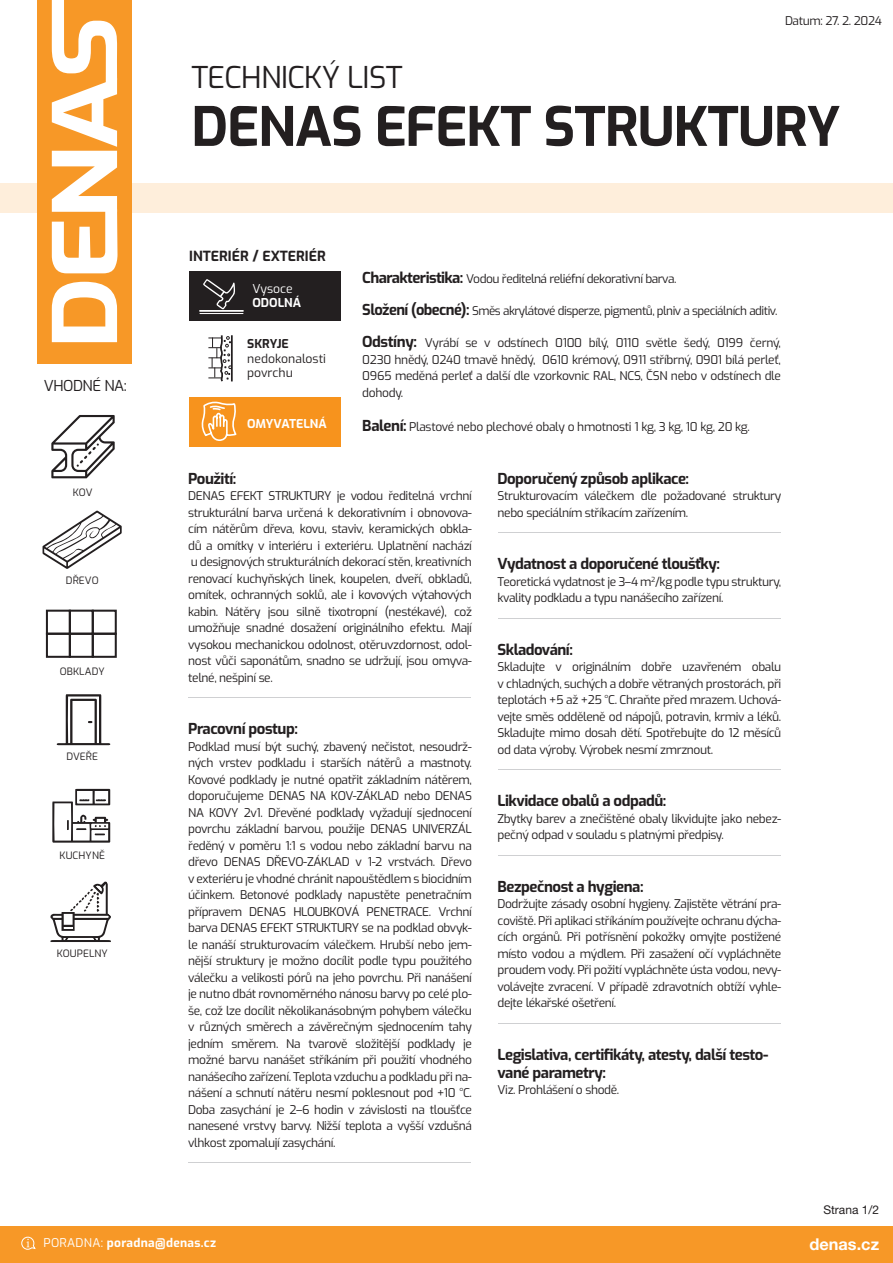
<style>
.page{position:relative;width:893px;height:1263px;background:#fff}
.page>*{position:absolute;margin:0;border:0;box-sizing:border-box;transform-origin:0 0}
.t1{font:700 54px "Exo";letter-spacing:-.02em;color:#231f20}
.t2{font:30px "Exo";letter-spacing:-.02em;color:#231f20}
.t3{font:700 16.35px "Helvetica Neue LT Pro";color:#fff}
.t4{font:700 15px/18px "Exo";letter-spacing:-.03em;color:#231f20}
.t5{font:15px "Exo";letter-spacing:-.03em;color:#231f20}
.t6{font:700 13.95px "Exo";color:#231f20}
.t7{font:13.5px "Exo";letter-spacing:.01em;color:#231f20}
.t8{font:12.15px/14.5px "Exo";color:#231f20}
.t9{font:700 12.15px "Exo";color:#fff}
.t10{font:12.15px "Exo";color:#fff}
.t11{font:700 12.15px "Exo";color:#231f20}
.t12{font:12px/16.5px "Exo";letter-spacing:-.03em;color:#231f20;text-align:justify}
.t13{font:700 12px "Exo";letter-spacing:.025em;color:#fff}
.t14{font:12px "Helvetica Neue LT Pro";color:#231f20}
.t15{font:10.2px "Exo";letter-spacing:.01em;color:#231f20}
.s1{font-weight:700;font-size:15px}
.s2{font-weight:400}
</style>
<div class="page">
<div style="left:128px;top:183px;width:765px;height:30px;background:#feeedb"></div>
<div style="left:0;top:183px;width:47px;height:30px;background:#feeedb"></div>
<div style="left:37px;top:0;width:95px;height:364px;background:#f79827"></div>
<svg style="left:52px;top:282px;width:65px;height:60px"></svg>
<svg style="left:52px;top:0;width:66px;height:273px"></svg>
<div style="left:0;top:1226px;width:893px;height:37px;background:#f79827"></div>
<svg style="left:21px;top:1236px;width:15px;height:14px"></svg>
<hr style="left:188px;top:697px;width:283px;height:1px;background:#cfd0d2">
<hr style="left:188px;top:1162px;width:283px;height:1px;background:#cfd0d2">
<hr style="left:497px;top:532px;width:283px;height:1px;background:#cfd0d2">
<hr style="left:497px;top:618px;width:283px;height:1px;background:#cfd0d2">
<hr style="left:497px;top:769px;width:283px;height:1px;background:#cfd0d2">
<hr style="left:497px;top:855px;width:283px;height:1px;background:#cfd0d2">
<hr style="left:497px;top:1023px;width:283px;height:1px;background:#cfd0d2">
<div style="left:189px;top:271px;width:152px;height:50px;background:#231f20"></div>
<hr style="left:200px;top:313px;width:43px;height:1px;background:#fff">
<hr style="left:200px;top:310px;width:43px;height:2px;background:#fff">
<svg style="left:203px;top:279px;width:32px;height:30px"></svg>
<hr style="left:231px;top:335px;width:2px;height:46px;background:#231f20">
<svg style="left:208px;top:335px;width:24px;height:47px"></svg>
<div style="left:189px;top:397px;width:152px;height:49px;background:#f7931d"></div>
<svg style="left:201px;top:401px;width:36px;height:40px"></svg>
<svg style="left:51px;top:415px;width:64px;height:63px"></svg>
<svg style="left:43px;top:510px;width:79px;height:59px"></svg>
<svg style="left:51px;top:882px;width:60px;height:60px"></svg>
<svg style="left:52px;top:789px;width:58px;height:54px"></svg>
<svg style="left:57px;top:694px;width:53px;height:52px"></svg>
<div style="left:46px;top:610px;width:25px;height:25px;border:2px solid #231f20"></div>
<div style="left:46px;top:633px;width:25px;height:25px;border:2px solid #231f20"></div>
<div style="left:69px;top:610px;width:25px;height:25px;border:2px solid #231f20"></div>
<div style="left:69px;top:633px;width:25px;height:25px;border:2px solid #231f20"></div>
<div style="left:92px;top:610px;width:25px;height:25px;border:2px solid #231f20"></div>
<div style="left:92px;top:633px;width:25px;height:25px;border:2px solid #231f20"></div>
<p class="t12" style="left:785px;top:12px;width:98px">Datum: 27. 2. 2024</p>
<p class="t5" style="left:44px;top:374px;width:85px">VHODNÉ NA:</p>
<p class="t15" style="left:73px;top:485px;width:21px">KOV</p>
<p class="t15" style="left:66px;top:573px;width:34px">DŘEVO</p>
<p class="t15" style="left:60px;top:663px;width:46px">OBKLADY</p>
<p class="t15" style="left:66px;top:748px;width:33px">DVEŘE</p>
<p class="t15" style="left:60px;top:848px;width:47px">KUCHYNĚ</p>
<p class="t15" style="left:57px;top:945px;width:53px">KOUPELNY</p>
<h2 class="t2" style="left:191px;top:55px;width:213px">TECHNICKÝ LIST</h2>
<h1 class="t1" style="left:191px;top:85px;width:651px">DENAS EFEKT STRUKTURY</h1>
<p class="t6" style="left:189px;top:246px;width:138px">INTERIÉR / EXTERIÉR</p>
<p class="t10" style="left:252px;top:279px;width:42px">Vysoce</p>
<p class="t9" style="left:252px;top:294px;width:50px">ODOLNÁ</p>
<p class="t11" style="left:247px;top:335px;width:43px">SKRYJE</p>
<p class="t8" style="left:247px;top:350px;width:80px">nedokonalosti povrchu</p>
<p class="t9" style="left:247px;top:414px;width:81px">OMYVATELNÁ</p>
<p class="t12" style="left:362px;top:269px;width:316px"><span class="s1">Charakteristika:</span> Vodou ředitelná reliéfní dekorativní barva.</p>
<p class="t12" style="left:362px;top:302px;width:417px"><span class="s1">Složení (obecné):</span> Směs akrylátové disperze, pigmentů, plniv a speciálních aditiv.</p>
<p class="t12" style="left:362px;top:334px;width:420px"><span class="s1">Odstíny:</span> Vyrábí se v odstínech 0100 bílý, 0110 světle šedý, 0199 černý, 0230 hnědý, 0240 tmavě hnědý, 0610 krémový, 0911 stříbrný, 0901 bílá perleť, 0965 meděná perleť a další dle vzorkovnic RAL, NCS, ČSN nebo v odstínech dle dohody.</p>
<p class="t12" style="left:362px;top:418px;width:389px"><span class="s1">Balení:</span> Plastové nebo plechové obaly o hmotnosti 1 kg, 3 kg, 10 kg, 20 kg.</p>
<p class="t4" style="left:188px;top:468px;width:50px">Použití:</p>
<p class="t12" style="left:188px;top:487px;width:285px">DENAS EFEKT STRUKTURY je vodou ředitelná vrchní strukturální barva určená k dekorativním i obnovova&shy;cím nátěrům dřeva, kovu, staviv, keramických obkla&shy;dů a omítky v interiéru i exteriéru. Uplatnění nachází u designových strukturálních dekorací stěn, kreativních renovací kuchyňských linek, koupelen, dveří, obkladů, omítek, ochranných soklů, ale i kovových výtahových kabin. Nátěry jsou silně tixotropní (nestékavé), což umožňuje snadné dosažení originálního efektu. Mají vysokou mechanickou odolnost, otěruvzdornost, odol&shy;nost vůči saponátům, snadno se udržují, jsou omyva&shy;telné, nešpiní se.</p>
<p class="t4" style="left:188px;top:719px;width:111px">Pracovní postup:</p>
<p class="t12" style="left:188px;top:737px;width:285px">Podklad musí být suchý, zbavený nečistot, nesoudrž&shy;ných vrstev podkladu i starších nátěrů a mastnoty.<br>Kovové podklady je nutné opatřit základním nátěrem, doporučujeme DENAS NA KOV-ZÁKLAD nebo DENAS NA KOVY 2v1. Dřevěné podklady vyžadují sjednocení povrchu základní barvou, použije DENAS UNIVERZÁL ředěný v poměru 1:1 s vodou nebo základní barvu na dřevo DENAS DŘEVO-ZÁKLAD v 1-2 vrstvách. Dřevo v exteriéru je vhodné chránit napouštědlem s biocidním účinkem. Betonové podklady napustěte penetračním přípravem DENAS HLOUBKOVÁ PENETRACE. Vrchní barva DENAS EFEKT STRUKTURY se na podklad obvyk&shy;le nanáší strukturovacím válečkem. Hrubší nebo jem&shy;nější struktury je možno docílit podle typu použitého válečku a velikosti pórů na jeho povrchu. Při nanášení je nutno dbát rovnoměrného nánosu barvy po celé plo&shy;še, což lze docílit několikanásobným pohybem válečku v různých směrech a závěrečným sjednocením tahy jedním směrem. Na tvarově složitější podklady je možné barvu nanášet stříkáním při použití vhodného nanášecího zařízení. Teplota vzduchu a podkladu při na&shy;nášení a schnutí nátěru nesmí poklesnout pod +10 °C.<br>Doba zasychání je 2–6 hodin v závislosti na tloušťce nanesené vrstvy barvy. Nižší teplota a vyšší vzdušná vlhkost zpomalují zasychání.</p>
<p class="t7" style="left:432px;top:499px;width:45px">DŘEVO</p>
<p class="t7" style="left:280px;top:499px;width:28px">KOV</p>
<p class="t7" style="left:427px;top:636px;width:44px">DVEŘE</p>
<p class="t7" style="left:259px;top:636px;width:61px">OBKLADY</p>
<p class="t7" style="left:263px;top:793px;width:62px">KUCHYNĚ</p>
<p class="t7" style="left:415px;top:793px;width:69px">KOUPELNY</p>
<p class="t4" style="left:497px;top:468px;width:193px">Doporučený způsob aplikace:</p>
<p class="t12" style="left:497px;top:487px;width:285px">Strukturovacím válečkem dle požadované struktury nebo speciálním stříkacím zařízením.</p>
<p class="t4" style="left:497px;top:554px;width:224px">Vydatnost a doporučené tloušťky:</p>
<p class="t12" style="left:497px;top:572px;width:285px">Teoretická vydatnost je 3–4 m<sup>2</sup>/kg podle typu struktury, kvality podkladu a typu nanášecího zařízení.</p>
<p class="t4" style="left:497px;top:639px;width:77px">Skladování:</p>
<p class="t12" style="left:497px;top:658px;width:285px">Skladujte v originálním dobře uzavřeném obalu v chladných, suchých a dobře větraných prostorách, při teplotách +5 až +25 °C. Chraňte před mrazem. Uchová&shy;vejte směs odděleně od nápojů, potravin, krmiv a léků.<br>Skladujte mimo dosah dětí. Spotřebujte do 12 měsíců od data výroby. Výrobek nesmí zmrznout.</p>
<p class="t4" style="left:497px;top:791px;width:170px">Likvidace obalů a odpadů:</p>
<p class="t12" style="left:497px;top:809px;width:285px">Zbytky barev a znečištěné obaly likvidujte jako nebez&shy;pečný odpad v souladu s platnými předpisy.</p>
<p class="t4" style="left:497px;top:876px;width:148px">Bezpečnost a hygiena:</p>
<p class="t12" style="left:497px;top:895px;width:285px">Dodržujte zásady osobní hygieny. Zajistěte větrání pra&shy;coviště. Při aplikaci stříkáním používejte ochranu dýcha&shy;cích orgánů. Při potřísnění pokožky omyjte postižené místo vodou a mýdlem. Při zasažení očí vypláchněte proudem vody. Při požití vypláchněte ústa vodou, nevy&shy;volávejte zvracení. V případě zdravotních obtíží vyhle&shy;dejte lékařské ošetření.</p>
<p class="t4" style="left:497px;top:1044px;width:272px">Legislativa, certifikáty, atesty, další testo&shy;vané parametry:</p>
<p class="t12" style="left:497px;top:1081px;width:123px">Viz. Prohlášení o shodě.</p>
<p class="t14" style="left:823px;top:1202px;width:57px">Strana 1/2</p>
<p class="t13" style="left:43px;top:1234px;width:174px"><span class="s2">PORADNA:</span> poradna@denas.cz</p>
<h3 class="t3" style="left:809px;top:1233px;width:71px">denas.cz</h3>
</div>
